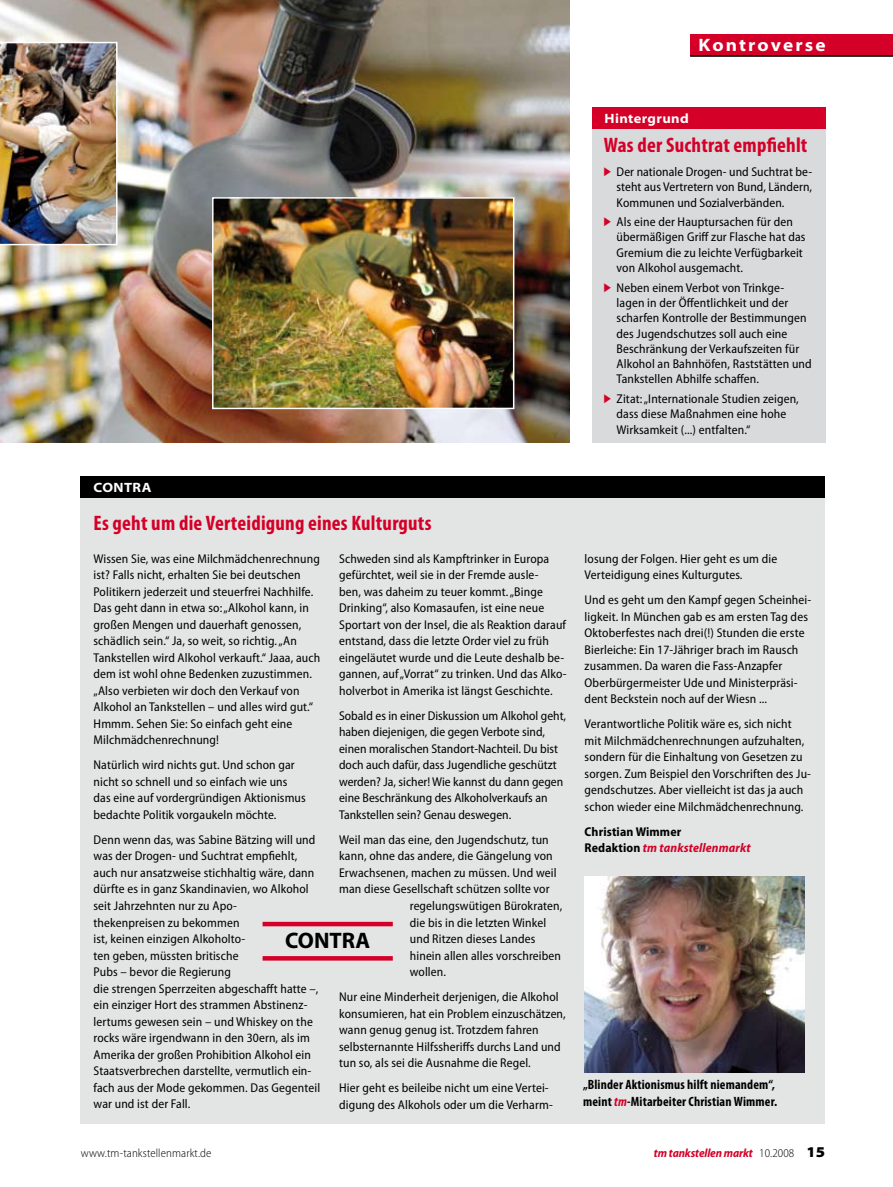
<style>
.page{position:relative;width:893px;height:1187px;background:#fff}
.page>*{position:absolute;margin:0;border:0;box-sizing:border-box;transform-origin:0 0}
.t1{font:700 22.5px "Myriad Pro";color:#000}
.t2{font:700 condensed 21px "Myriad Pro";letter-spacing:.01em;color:#d40028}
.t3{font:700 semi-expanded 18px "Myriad Pro";letter-spacing:.115em;color:#fff}
.t4{font:700 condensed 13.5px/17px "Myriad Pro";letter-spacing:.01em;color:#000}
.t5{font:700 semi-expanded 13.5px "Myriad Pro";letter-spacing:.03em;color:#fff}
.t6{font:semi-condensed 12.75px/16.5px "Myriad Pro";letter-spacing:.01em;color:#000}
.t7{font:700 semi-condensed 12.75px/16.5px "Myriad Pro";letter-spacing:.01em;color:#000}
.t8{font:italic 700 semi-condensed 12px "Myriad Pro";letter-spacing:-.01em;color:#d40028}
.t9{font:300 semi-condensed 12px "Myriad Pro";letter-spacing:.01em;color:#000}
.s1{font-style:italic;color:#d40028}
.s2{font-weight:300;font-style:normal;color:#000}
.s3{font-weight:900;font-style:normal;font-stretch:semi-expanded;font-size:15px;color:#000}
</style>
<div class="page">
<div style="left:690px;top:34px;width:203px;height:21px;background:#d40028"></div>
<hr style="left:690px;top:55px;width:203px;height:2px;background:#000">
<img style="left:0;top:0;width:570px;height:442px">
<div style="left:592px;top:113px;width:233px;height:329px;background:#d9dadb"></div>
<div style="left:592px;top:107px;width:233px;height:22px;background:#d40028"></div>
<img style="left:215px;top:200px;width:296px;height:206px">
<div style="left:212px;top:197px;width:302px;height:212px;border:2px solid #fff"></div>
<img style="left:0;top:42px;width:118px;height:203px">
<div style="left:81px;top:498px;width:744px;height:625px;background:#e3e4e4"></div>
<div style="left:81px;top:476px;width:744px;height:21px;background:#000"></div>
<div style="left:263px;top:921px;width:130px;height:5px;background:#d40028"></div>
<svg style="left:263px;top:956px;width:130px;height:4px"></svg>
<img style="left:585px;top:876px;width:219px;height:195px">
<h3 class="t3" style="left:699px;top:34px;width:129px">Kontroverse</h3>
<p class="t5" style="left:605px;top:111px;width:86px">Hintergrund</p>
<h2 class="t2" style="left:604px;top:132px;width:205px">Was der Suchtrat empfiehlt</h2>
<p class="t6" style="left:617px;top:164px;width:197px;line-height:15.3px;text-align:justify">Der nationale Drogen- und Suchtrat be&shy;steht aus Vertretern von Bund, Ländern, Kommunen und Sozialverbänden.</p>
<p class="t6" style="left:617px;top:214px;width:190px;line-height:15.3px">Als eine der Hauptursachen für den übermäßigen Griff zur Flasche hat das Gremium die zu leichte Verfügbarkeit von Alkohol ausgemacht.</p>
<p class="t6" style="left:617px;top:280px;width:197px;line-height:15.3px">Neben einem Verbot von Trinkge&shy;lagen in der Öffentlichkeit und der scharfen Kontrolle der Bestimmungen des Jugendschutzes soll auch eine Beschränkung der Verkaufszeiten für Alkohol an Bahnhöfen, Raststätten und Tankstellen Abhilfe schaffen.</p>
<p class="t6" style="left:617px;top:391px;width:184px;line-height:15.3px">Zitat: „Internationale Studien zeigen, dass diese Maßnahmen eine hohe<br>Wirksamkeit (...) entfalten.“</p>
<p class="t5" style="left:94px;top:480px;width:59px">CONTRA</p>
<h2 class="t2" style="left:94px;top:509px;width:339px">Es geht um die Verteidigung eines Kulturguts</h2>
<p class="t6" style="left:339px;top:550px;width:229px">Schweden sind als Kampftrinker in Europa gefürchtet, weil sie in der Fremde ausle-<br>ben, was daheim zu teuer kommt. „Binge Drinking“, also Komasaufen, ist eine neue Sportart von der Insel, die als Reaktion darauf entstand, dass die letzte Order viel zu früh eingeläutet wurde und die Leute deshalb be&shy;gannen, auf „Vorrat“ zu trinken. Und das Alko&shy;holverbot in Amerika ist längst Geschichte.</p>
<p class="t6" style="left:339px;top:707px;width:229px">Sobald es in einer Diskussion um Alkohol geht, haben diejenigen, die gegen Verbote sind, einen moralischen Standort-Nachteil. Du bist doch auch dafür, dass Jugendliche geschützt werden? Ja, sicher! Wie kannst du dann gegen eine Beschränkung des Alkoholverkaufs an Tankstellen sein? Genau deswegen.</p>
<p class="t6" style="left:339px;top:831px;width:211px">Weil man das eine, den Jugendschutz, tun</p>
<p class="t6" style="left:339px;top:848px;width:215px">kann, ohne das andere, die Gängelung von</p>
<p class="t6" style="left:339px;top:864px;width:219px">Erwachsenen, machen zu müssen. Und weil</p>
<p class="t6" style="left:339px;top:881px;width:212px">man diese Gesellschaft schützen sollte vor</p>
<p class="t6" style="left:410px;top:897px;width:154px">regelungswütigen Bürokraten,</p>
<p class="t6" style="left:410px;top:914px;width:138px">die bis in die letzten Winkel</p>
<p class="t6" style="left:410px;top:930px;width:127px">und Ritzen dieses Landes</p>
<p class="t6" style="left:410px;top:947px;width:153px">hinein allen alles vorschreiben</p>
<p class="t6" style="left:410px;top:963px;width:38px">wollen.</p>
<p class="t6" style="left:339px;top:988px;width:228px">Nur eine Minderheit derjenigen, die Alkohol konsumieren, hat ein Problem einzuschätzen, wann genug genug ist. Trotzdem fahren selbsternannte Hilfssheriffs durchs Land und tun so, als sei die Ausnahme die Regel.</p>
<p class="t6" style="left:339px;top:1079px;width:215px">Hier geht es beileibe nicht um eine Vertei&shy;digung des Alkohols oder um die Verharm-</p>
<p class="t6" style="left:94px;top:550px;width:228px">Wissen Sie, was eine Milchmädchenrechnung ist? Falls nicht, erhalten Sie bei deutschen Politikern jederzeit und steuerfrei Nachhilfe.<br>Das geht dann in etwa so: „Alkohol kann, in großen Mengen und dauerhaft genossen, schädlich sein.“ Ja, so weit, so richtig. „An Tankstellen wird Alkohol verkauft.“ Jaaa, auch dem ist wohl ohne Bedenken zuzustimmen. „Also verbieten wir doch den Verkauf von Alkohol an Tankstellen – und alles wird gut.“ Hmmm. Sehen Sie: So einfach geht eine Milchmädchenrechnung!</p>
<p class="t6" style="left:94px;top:757px;width:214px">Natürlich wird nichts gut. Und schon gar nicht so schnell und so einfach wie uns das eine auf vordergründigen Aktionismus bedachte Politik vorgaukeln möchte.</p>
<p class="t6" style="left:94px;top:831px;width:228px">Denn wenn das, was Sabine Bätzing will und was der Drogen- und Suchtrat empfiehlt, auch nur ansatzweise stichhaltig wäre, dann dürfte es in ganz Skandinavien, wo Alkohol seit Jahrzehnten nur zu Apo-<br>thekenpreisen zu bekommen<br>ist, keinen einzigen Alkoholto-<br>ten geben, müssten britische<br>Pubs – bevor die Regierung<br>die strengen Sperrzeiten abgeschafft hatte –, ein einziger Hort des strammen Abstinenz&shy;lertums gewesen sein – und Whiskey on the rocks wäre irgendwann in den 30ern, als im Amerika der großen Prohibition Alkohol ein Staatsverbrechen darstellte, vermutlich ein&shy;fach aus der Mode gekommen. Das Gegenteil war und ist der Fall.</p>
<h1 class="t1" style="left:285px;top:925px;width:87px">CONTRA</h1>
<p class="t6" style="left:585px;top:550px;width:194px">losung der Folgen. Hier geht es um die<br>Verteidigung eines Kulturgutes.</p>
<p class="t6" style="left:585px;top:592px;width:228px">Und es geht um den Kampf gegen Scheinhei&shy;ligkeit. In München gab es am ersten Tag des Oktoberfestes nach drei(!) Stunden die erste Bierleiche: Ein 17-Jähriger brach im Rausch zusammen. Da waren die Fass-Anzapfer Oberbürgermeister Ude und Ministerpräsi&shy;dent Beckstein noch auf der Wiesn ...</p>
<p class="t6" style="left:585px;top:716px;width:228px">Verantwortliche Politik wäre es, sich nicht mit Milchmädchenrechnungen aufzuhalten, sondern für die Einhaltung von Gesetzen zu sorgen. Zum Beispiel den Vorschriften des Ju&shy;gendschutzes. Aber vielleicht ist das ja auch schon wieder eine Milchmädchenrechnung.</p>
<p class="t7" style="left:585px;top:823px;width:167px">Christian Wimmer<br>Redaktion <span class="s1">tm tankstellenmarkt</span></p>
<p class="t4" style="left:583px;top:1075px;width:196px">„Blinder Aktionismus hilft niemandem“, meint <span class="s1">tm</span>-Mitarbeiter Christian Wimmer.</p>
<p class="t9" style="left:81px;top:1146px;width:132px">www.tm-tankstellenmarkt.de</p>
<p class="t8" style="left:654px;top:1146px;width:173px">tm tankstellen markt <span class="s2">10.2008</span> <span class="s3">15</span></p>
</div>
